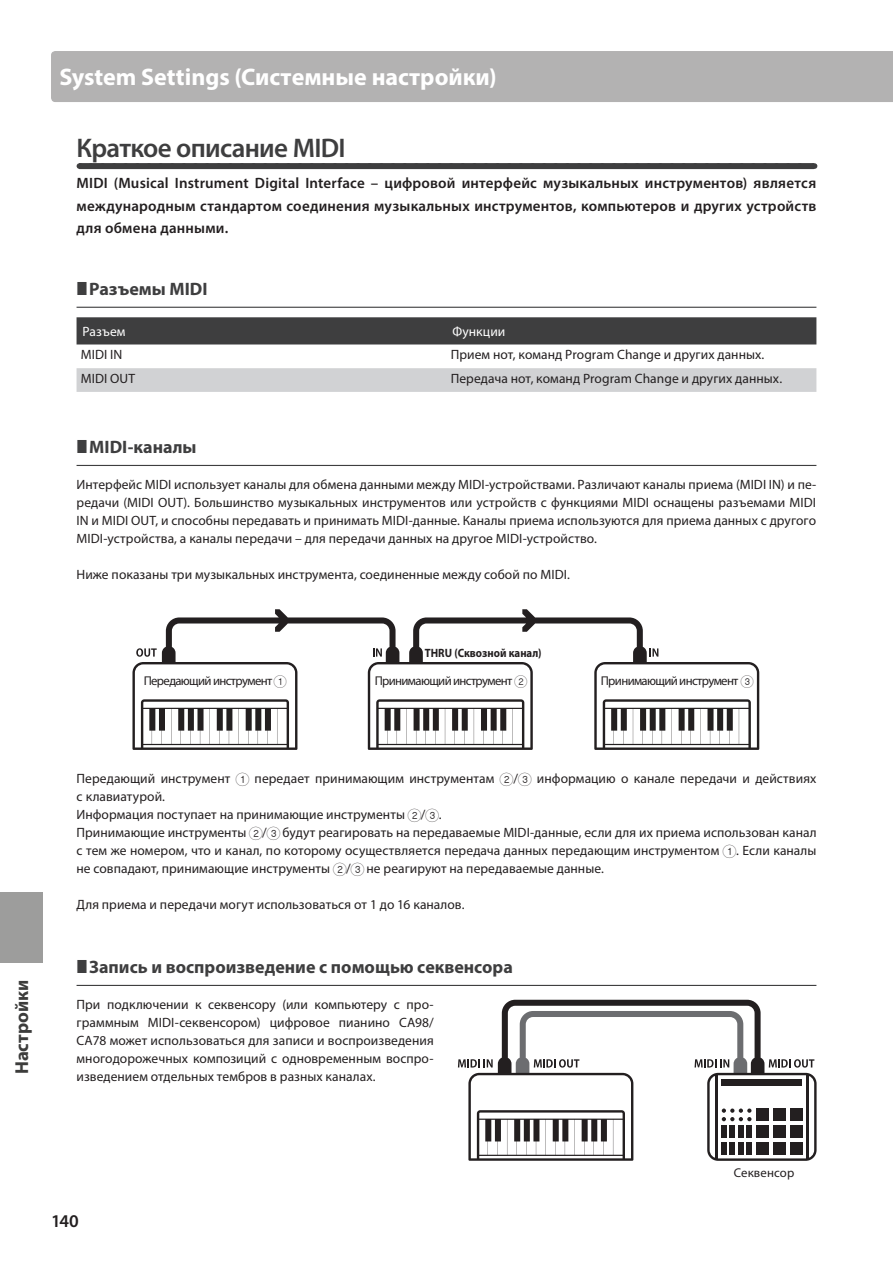
<style>
.page{position:relative;width:893px;height:1263px;background:#fff}
.page>*{position:absolute;margin:0;border:0;box-sizing:border-box;transform-origin:0 0}
.t1{font:600 27px "Myriad Pro";letter-spacing:-.025em;color:#3e3e3f}
.t2{font:700 24px "Myriad Pro";color:#fff}
.t3{font:700 18.75px "Myriad Pro";color:#3c3c3b}
.t4{font:700 18px "Myriad Pro";color:#3e3e3f}
.t5{font:600 18px "Myriad Pro";color:#231f20}
.t6{font:600 15px/22.5px "Myriad Pro";letter-spacing:.015em;color:#231f20;text-align:justify}
.t7{font:13.5px/18px "Myriad Pro";letter-spacing:.005em;color:#231f20;text-align:justify}
.t8{font:13.5px "Myriad Pro";letter-spacing:.01em;color:#fff}
.t9{font:12.75px "Myriad Pro";letter-spacing:-.05em;color:#231f20}
.t10{font:12.75px "Myriad Pro";letter-spacing:.01em;color:#231f20}
.t11{font:700 12px "Myriad Pro";color:#231f20;scale:.9 1}
.s1{font-family:"Helv Rund"}
</style>
<div class="page">
<div style="left:0;top:892px;width:43px;height:71px;background:#9d9d9c"></div>
<div style="left:51px;top:51px;width:842px;height:51px;background:#b3b2b2"></div>
<div style="left:79px;top:163px;width:735px;height:6px;background:#3e3e3f"></div>
<svg style="left:92px;top:163px;width:716px;height:1px"></svg>
<hr style="left:77px;top:307px;width:739px;height:1px;background:#3e3e3f">
<hr style="left:77px;top:465px;width:739px;height:1px;background:#3e3e3f">
<hr style="left:77px;top:985px;width:739px;height:1px;background:#3e3e3f">
<div style="left:77px;top:317px;width:739px;height:27px;background:#3e3e3f"></div>
<div style="left:77px;top:368px;width:739px;height:24px;background:#d1d2d4"></div>
<svg style="left:132px;top:609px;width:627px;height:141px"></svg>
<svg style="left:458px;top:1000px;width:359px;height:161px"></svg>
<h2 class="t2" style="left:60px;top:67px;width:439px">System Settings (Системные настройки)</h2>
<h1 class="t1" style="left:77px;top:138px;width:271px">Краткое описание MIDI</h1>
<p class="t6" style="left:77px;top:173px;width:741px">MIDI (Musical Instrument Digital Interface – цифровой интерфейс музыкальных инструментов) является международным стандартом соединения музыкальных инструментов, компьютеров и других устройств для обмена данными.</p>
<h3 class="t4" style="left:89px;top:282px;width:120px">Разъемы MIDI</h3>
<p class="t8" style="left:83px;top:326px;width:44px">Разъем</p>
<p class="t8" style="left:452px;top:326px;width:54px">Функции</p>
<p class="t7" style="left:81px;top:346px;width:43px">MIDI IN</p>
<p class="t7" style="left:451px;top:346px;width:315px">Прием нот, команд Program Change и других данных.</p>
<p class="t7" style="left:81px;top:370px;width:56px">MIDI OUT</p>
<p class="t7" style="left:451px;top:370px;width:333px">Передача нот, команд Program Change и других данных.</p>
<h3 class="t4" style="left:89px;top:440px;width:109px">MIDI-каналы</h3>
<p class="t7" style="left:77px;top:477px;width:741px">Интерфейс MIDI использует каналы для обмена данными между MIDI-устройствами. Различают каналы приема (MIDI IN) и пе&shy;редачи (MIDI OUT). Большинство музыкальных инструментов или устройств с функциями MIDI оснащены разъемами MIDI IN и MIDI OUT, и способны передавать и принимать MIDI-данные. Каналы приема используются для приема данных с другого MIDI-устройства, а каналы передачи – для передачи данных на другое MIDI-устройство.</p>
<p class="t7" style="left:77px;top:567px;width:495px">Ниже показаны три музыкальных инструмента, соединенные между собой по MIDI.</p>
<p class="t11" style="left:425px;top:648px;width:131px">THRU (Сквозной канал)</p>
<p class="t9" style="left:144px;top:676px;width:144px">Передающий инструмент <span class="s1">1</span></p>
<p class="t9" style="left:375px;top:676px;width:154px">Принимающий инструмент <span class="s1">2</span></p>
<p class="t9" style="left:601px;top:676px;width:154px">Принимающий инструмент <span class="s1">3</span></p>
<h3 class="t3" style="left:15px;top:1074px;width:96px;rotate:-90deg">Настройки</h3>
<p class="t7" style="left:77px;top:771px;width:741px;text-align:left">Передающий инструмент <span class="s1">1</span> передает принимающим инструментам <span class="s1">2</span>/<span class="s1">3</span> информацию о канале передачи и действиях с клавиатурой.<br>Информация поступает на принимающие инструменты <span class="s1">2</span>/<span class="s1">3</span>.<br>Принимающие инструменты <span class="s1">2</span>/<span class="s1">3</span> будут реагировать на передаваемые MIDI-данные, если для их приема использован канал с тем же номером, что и канал, по которому осуществляется передача данных передающим инструментом <span class="s1">1</span>. Если каналы не совпадают, принимающие инструменты <span class="s1">2</span>/<span class="s1">3</span> не реагируют на передаваемые данные.</p>
<p class="t7" style="left:77px;top:897px;width:389px">Для приема и передачи могут использоваться от 1 до 16 каналов.</p>
<h3 class="t4" style="left:89px;top:960px;width:425px">Запись и воспроизведение с помощью секвенсора</h3>
<p class="t7" style="left:77px;top:997px;width:359px">При подключении к секвенсору (или компьютеру с про&shy;граммным MIDI-секвенсором) цифровое пианино CA98/ CA78 может использоваться для записи и воспроизведения многодорожечных композиций с одновременным воспро&shy;изведением отдельных тембров в разных каналах.</p>
<h3 class="t5" style="left:51px;top:1214px;width:29px">140</h3>
<p class="t10" style="left:734px;top:1168px;width:62px">Секвенсор</p>
</div>
